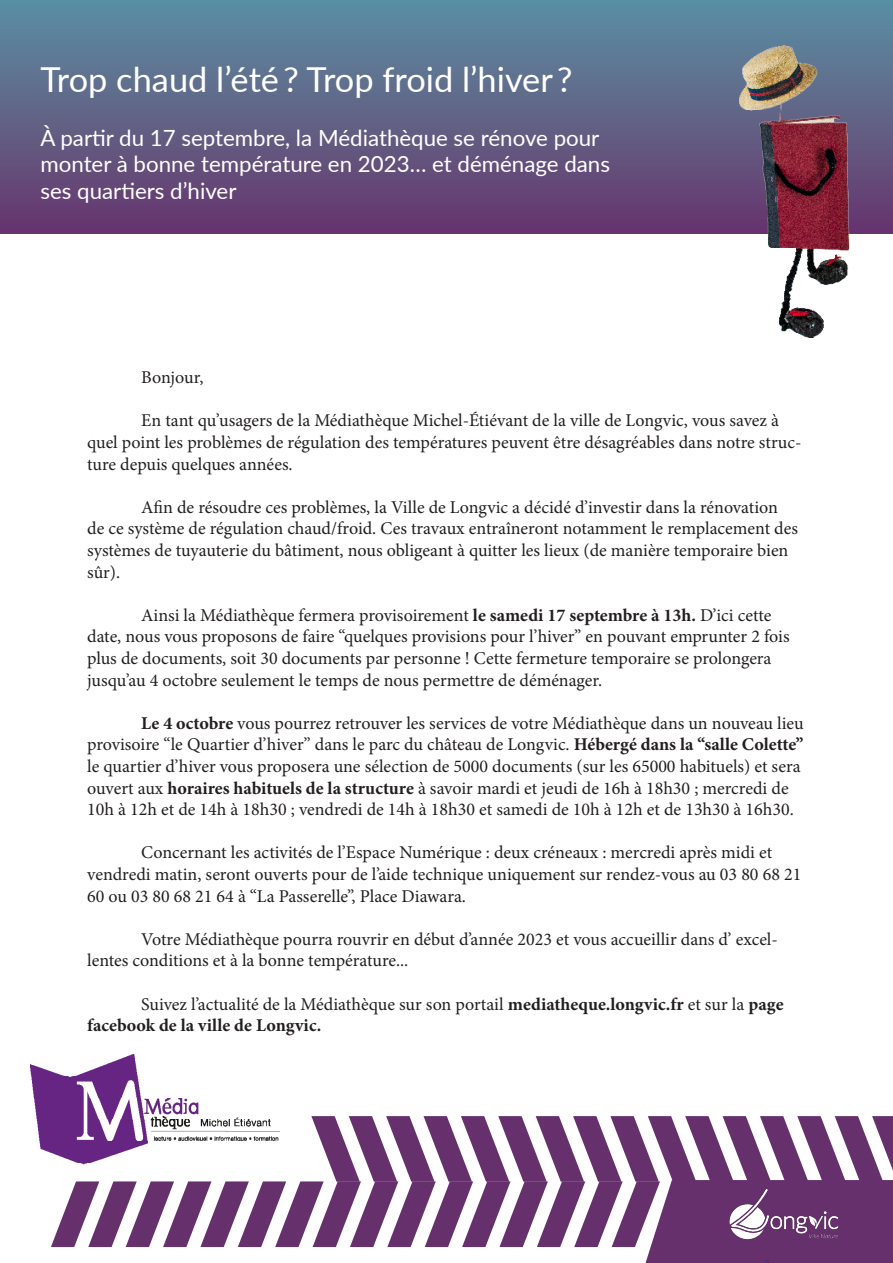
<style>
.page{position:relative;width:893px;height:1263px;background:#fff}
.page>*{position:absolute;margin:0;border:0;box-sizing:border-box;transform-origin:0 0}
.t1{font:34.35px "Lato";color:#fff}
.t2{font:22.35px/26.7px "Lato";color:#fff}
.t3{font:18px/21.6px "Minion Pro";color:#231f20}
.t4{font:700 18px/21.6px "Minion Pro";letter-spacing:.005em;color:#231f20}
.s1{font-weight:700}
.s2{font-weight:400}
</style>
<div class="page">
<svg style="left:0;top:0;width:893px;height:234px;background:#606287"></svg>
<img style="left:731px;top:0;width:152px;height:338px">
<img style="left:30px;top:1054px;width:169px;height:99px">
<svg style="left:51px;top:1116px;width:842px;height:147px"></svg>
<img style="left:661px;top:1180px;width:232px;height:83px">
<p class="t1" style="left:40px;top:55px;width:534px">Trop chaud l’été ? Trop froid l’hiver ?</p>
<p class="t2" style="left:40px;top:123px;width:571px">À partir du 17 septembre, la Médiathèque se rénove pour monter à bonne température en 2023… et déménage dans</p>
<p class="t2" style="left:40px;top:177px;width:198px">ses quartiers d’hiver</p>
<p class="t3" style="left:141px;top:367px;width:64px">Bonjour,</p>
<p class="t3" style="left:87px;top:410px;width:716px;text-indent:54px">En tant qu’usagers de la Médiathèque Michel-Étiévant de la ville de Longvic, vous savez à quel point les problèmes de régulation des températures peuvent être désagréables dans notre struc&shy;ture depuis quelques années.</p>
<p class="t3" style="left:87px;top:496px;width:712px;text-indent:54px">Afin de résoudre ces problèmes, la Ville de Longvic a décidé d’investir dans la rénovation de ce système de régulation chaud/froid. Ces travaux entraîneront notamment le remplacement des systèmes de tuyauterie du bâtiment, nous obligeant à quitter les lieux (de manière temporaire bien sûr).</p>
<p class="t3" style="left:87px;top:604px;width:704px;text-indent:54px">Ainsi la Médiathèque fermera provisoirement <span class="s1">le samedi 17 septembre à 13h.</span> D’ici cette date, nous vous proposons de faire “quelques provisions pour l’hiver” en pouvant emprunter 2 fois plus de documents, soit 30 documents par personne ! Cette fermeture temporaire se prolongera jusqu’au 4 octobre seulement le temps de nous permettre de déménager.</p>
<p class="t3" style="left:87px;top:712px;width:718px;text-indent:54px"><span class="s1">Le 4 octobre</span> vous pourrez retrouver les services de votre Médiathèque dans un nouveau lieu provisoire “le Quartier d’hiver” dans le parc du château de Longvic. <span class="s1">Hébergé dans la “salle Colette” </span>le quartier d’hiver vous proposera une sélection de 5000 documents (sur les 65000 habituels) et sera ouvert aux <span class="s1">horaires habituels de la structure</span> à savoir mardi et jeudi de 16h à 18h30 ; mercredi de 10h à 12h et de 14h à 18h30 ; vendredi de 14h à 18h30 et samedi de 10h à 12h et de 13h30 à 16h30.</p>
<p class="t3" style="left:87px;top:842px;width:716px;text-indent:54px">Concernant les activités de l’Espace Numérique : deux créneaux : mercredi après midi et vendredi matin, seront ouverts pour de l’aide technique uniquement sur rendez-vous au 03 80 68 21<br>60 ou 03 80 68 21 64 à “La Passerelle”, Place Diawara.</p>
<p class="t3" style="left:87px;top:928px;width:692px;text-indent:54px">Votre Médiathèque pourra rouvrir en début d’année 2023 et vous accueillir dans d’ excel&shy;lentes conditions et à la bonne température...</p>
<p class="t4" style="left:87px;top:993px;width:698px;text-indent:54px"><span class="s2">Suivez l’actualité de la Médiathèque sur son portail</span> mediatheque.longvic.fr <span class="s2">et sur la</span> page facebook de la ville de Longvic.</p>
</div>
